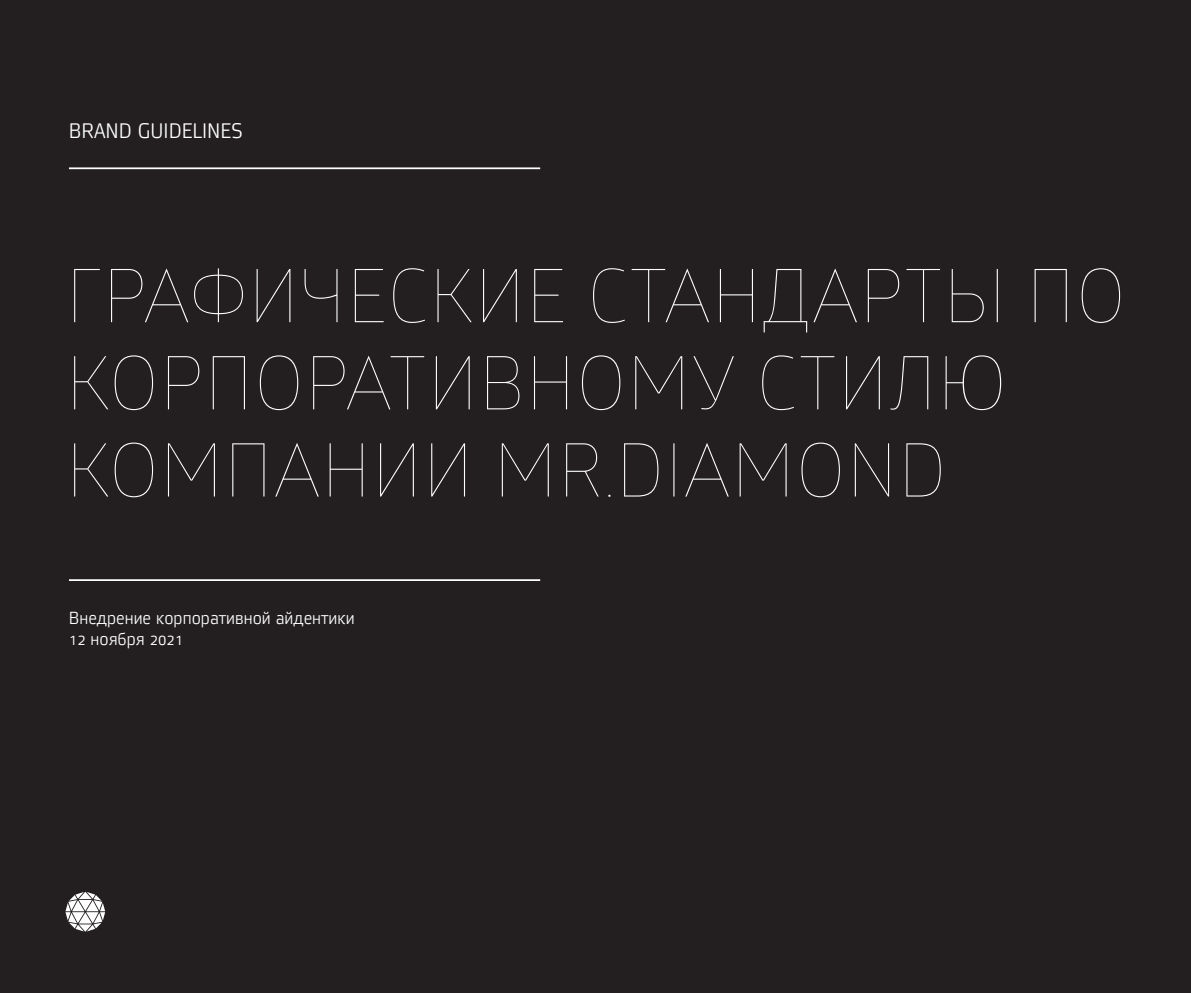
<style>
.page{position:relative;width:1191px;height:993px;background:#fff}
.page>*{position:absolute;margin:0;border:0;box-sizing:border-box;transform-origin:0 0}
.t1{font:100 73.85px/87.1px "Glober";letter-spacing:.01em;color:#fff}
.t2{font:21px "Vida 31 Pro";color:#fff}
.t3{font:17.5px "Vida 31 Pro";color:#fff}
</style>
<div class="page">
<div style="left:0;top:0;width:1191px;height:992px;background:#231f20"></div>
<hr style="left:69px;top:167px;width:471px;height:2px;background:#fff">
<hr style="left:69px;top:579px;width:471px;height:1px;background:#fff">
<svg style="left:65px;top:891px;width:40px;height:40px"></svg>
<p class="t2" style="left:69px;top:115px;width:176px">BRAND GUIDELINES</p>
<p class="t1" style="left:66px;top:251px;width:1061px">ГРАФИЧЕСКИЕ СТАНДАРТЫ ПО<br>КОРПОРАТИВНОМУ СТИЛЮ<br>КОМПАНИИ MR.DIAMOND</p>
<p class="t3" style="left:69px;top:605px;width:287px">Внедрение корпоративной айдентики</p>
<p class="t3" style="left:69px;top:626px;width:116px">12 ноября 2021</p>
</div>
